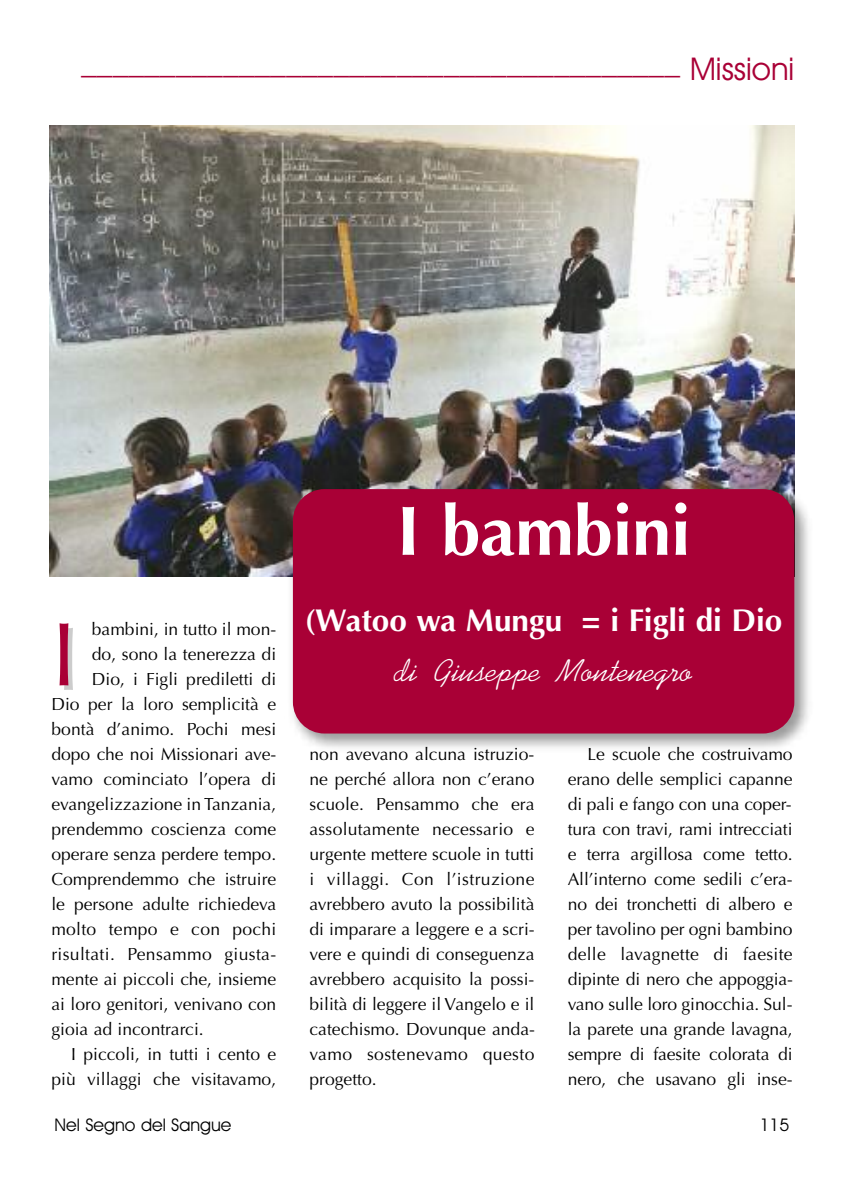
<style>
.page{position:relative;width:844px;height:1191px;background:#fff}
.page>*{position:absolute;margin:0;border:0;box-sizing:border-box;transform-origin:0 0}
.t1{font:90.48px "Optima";color:#a90036}
.t2{font:700 70px "Optima";color:#fff}
.t3{font:31.5px "Avant Garde IT Cby BT";color:#a90036}
.t4{font:700 31.5px "Optima";color:#fff}
.t5{font:31.5px "Angelou";color:#fff}
.t6{font:17.5px/25px "Optima";color:#000;text-align:justify}
.t7{font:17.5px "Optima";letter-spacing:.02em;color:#000}
.t8{font:17.5px "Avant Garde IT Cby BT";color:#000}
</style>
<div class="page">
<img style="left:50px;top:125px;width:744px;height:451px">
<img style="left:285px;top:481px;width:524px;height:267px">
<div style="left:293px;top:489px;width:501px;height:244px;background:#a90036;border-radius:32px"></div>
<h3 class="t3" style="left:81px;top:40px;width:714px">______________________________________ Missioni</h3>
<h1 class="t1" style="left:51px;top:602px;width:27px">I</h1>
<p class="t6" style="left:92px;top:617px;width:186px">bambini, in tutto il mon-</p>
<p class="t6" style="left:92px;top:642px;width:186px">do, sono la tenerezza di</p>
<p class="t6" style="left:92px;top:667px;width:186px">Dio, i Figli prediletti di</p>
<p class="t6" style="left:51px;top:692px;width:226px">Dio per la loro semplicità e</p>
<p class="t6" style="left:51px;top:717px;width:226px">bontà d’animo. Pochi mesi</p>
<p class="t6" style="left:51px;top:742px;width:226px">dopo che noi Missionari ave-</p>
<p class="t6" style="left:51px;top:767px;width:226px">vamo cominciato l’opera di</p>
<p class="t6" style="left:51px;top:792px;width:226px">evangelizzazione in Tanzania,</p>
<p class="t6" style="left:51px;top:817px;width:226px">prendemmo coscienza come</p>
<p class="t6" style="left:51px;top:842px;width:226px">operare senza perdere tempo.</p>
<p class="t6" style="left:51px;top:867px;width:226px">Comprendemmo che istruire</p>
<p class="t6" style="left:51px;top:892px;width:226px">le persone adulte richiedeva</p>
<p class="t6" style="left:51px;top:917px;width:226px">molto tempo e con pochi</p>
<p class="t7" style="left:51px;top:944px;width:226px">risultati. Pensammo giusta-</p>
<p class="t6" style="left:51px;top:967px;width:226px">mente ai piccoli che, insieme</p>
<p class="t6" style="left:51px;top:992px;width:226px">ai loro genitori, venivano con</p>
<p class="t6" style="left:51px;top:1017px;width:154px">gioia ad incontrarci.</p>
<p class="t6" style="left:71px;top:1042px;width:206px">I piccoli, in tutti i cento e</p>
<p class="t6" style="left:51px;top:1067px;width:226px">più villaggi che visitavamo,</p>
<h2 class="t2" style="left:396px;top:490px;width:295px">I bambini</h2>
<h3 class="t4" style="left:305px;top:602px;width:479px">(Watoo wa Mungu = i Figli di Dio</h3>
<h3 class="t5" style="left:394px;top:659px;width:299px">di Giuseppe Montenegro</h3>
<p class="t6" style="left:309px;top:741px;width:227px">non avevano alcuna istruzio&shy;ne perché allora non c’erano scuole. Pensammo che era assolutamente necessario e urgente mettere scuole in tutti i villaggi. Con l’istruzione avrebbero avuto la possibilità di imparare a leggere e a scri&shy;vere e quindi di conseguenza avrebbero acquisito la possi&shy;bilità di leggere il Vangelo e il catechismo. Dovunque anda&shy;vamo sostenevamo questo progetto.</p>
<p class="t6" style="left:567px;top:741px;width:227px;text-indent:20px">Le scuole che costruivamo erano delle semplici capanne di pali e fango con una coper&shy;tura con travi, rami intrecciati e terra argillosa come tetto.<br>All’interno come sedili c’era&shy;no dei tronchetti di albero e per tavolino per ogni bambino delle lavagnette di faesite dipinte di nero che appoggia&shy;vano sulle loro ginocchia. Sul&shy;la parete una grande lavagna, sempre di faesite colorata di nero, che usavano gli inse-</p>
<p class="t8" style="left:55px;top:1114px;width:178px">Nel Segno del Sangue</p>
<p class="t8" style="left:759px;top:1114px;width:31px">115</p>
</div>
